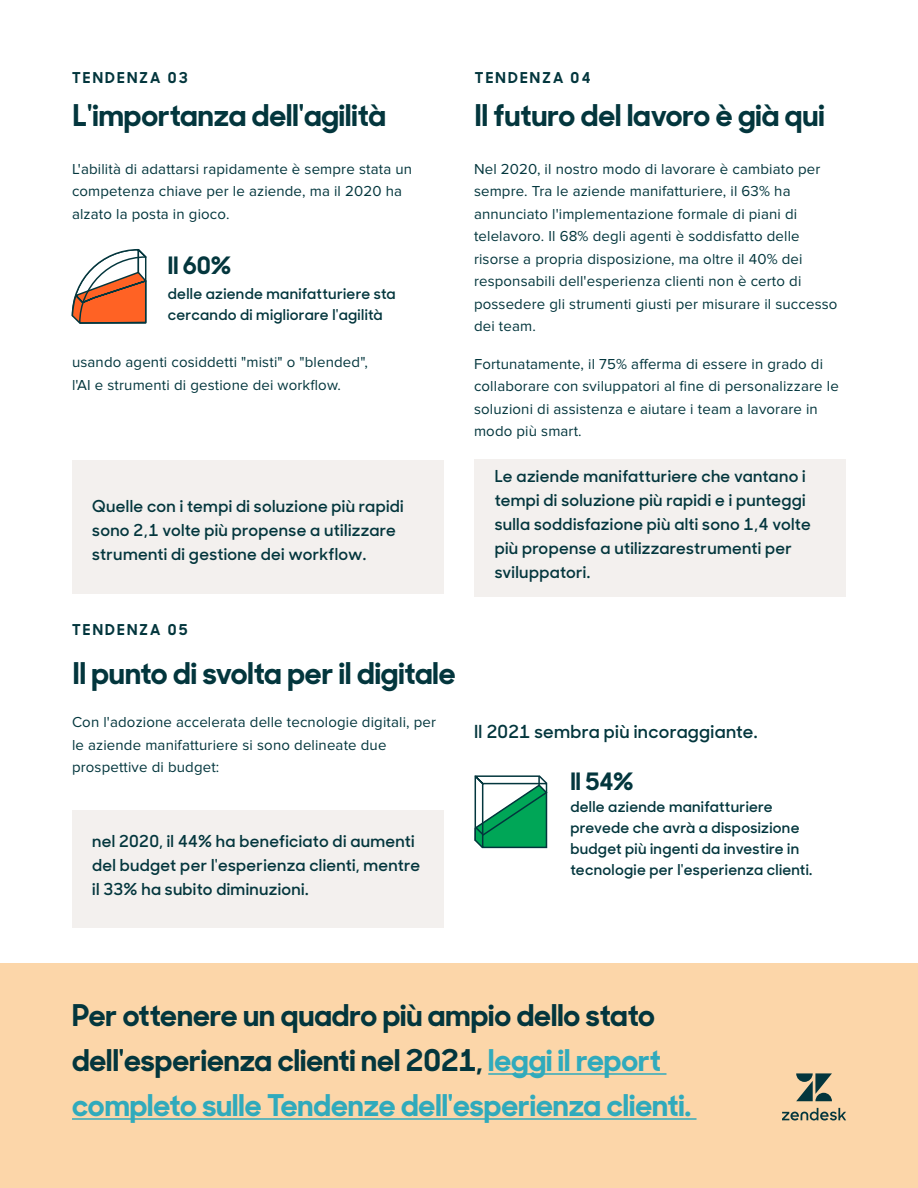
<style>
.page{position:relative;width:918px;height:1188px;background:#fff}
.page>*{position:absolute;margin:0;border:0;box-sizing:border-box;transform-origin:0 0}
.Header_3{font:700 30px/45px "Sharp Sans No 1";color:#03363d}
.Header_3-2{font:700 24px "Sharp Sans No 1";color:#03363d}
.Subheader_3{font:600 18px "Sharp Sans No 1";letter-spacing:.02em;color:#03363d}
.Subheader_3-2{font:600 16.5px/24px "Sharp Sans No 1";letter-spacing:.02em;color:#03363d}
.Body_2{font:15px/22.5px "Proxima Nova";letter-spacing:.01em;color:#03363d}
.Subheader_3-3{font:600 15px/21px "Sharp Sans No 1";letter-spacing:.02em;color:#03363d}
.Header_2{font:700 15px "Sharp Sans No 1";letter-spacing:.15em;color:#03363d}
.s1{color:#30aabc}
</style>
<div class="page">
<svg style="left:72px;top:249px;width:74px;height:75px"></svg>
<svg style="left:474px;top:775px;width:74px;height:74px"></svg>
<div style="left:482px;top:783px;width:65px;height:65px;border:2px solid #03363d"></div>
<div style="left:72px;top:460px;width:372px;height:134px;background:#f3f0ee"></div>
<div style="left:72px;top:810px;width:372px;height:118px;background:#f3f0ee"></div>
<div style="left:475px;top:459px;width:371px;height:137px;background:#f3f0ee"></div>
<div style="left:0;top:963px;width:918px;height:225px;background:#fcd6a9"></div>
<hr style="left:488px;top:1073px;width:179px;height:2px;background:#30aabc">
<hr style="left:72px;top:1118px;width:625px;height:2px;background:#30aabc">
<svg style="left:796px;top:1073px;width:36px;height:28px"></svg>
<svg style="left:782px;top:1108px;width:64px;height:13px"></svg>
<p class="Header_2" style="left:72px;top:65px;width:117px">TENDENZA 03</p>
<p class="Header_3" style="left:73px;top:90px;width:315px">L'importanza dell'agilità</p>
<p class="Body_2" style="left:72px;top:158px;width:342px">L'abilità di adattarsi rapidamente è sempre stata un competenza chiave per le aziende, ma il 2020 ha alzato la posta in gioco.</p>
<p class="Header_3-2" style="left:168px;top:246px;width:64px">Il 60%</p>
<p class="Subheader_3-3" style="left:168px;top:282px;width:229px">delle aziende manifatturiere sta cercando di migliorare l'agilità</p>
<p class="Body_2" style="left:72px;top:351px;width:297px">usando agenti cosiddetti "misti" o "blended", l'AI e strumenti di gestione dei workflow.</p>
<p class="Subheader_3-2" style="left:92px;top:493px;width:313px">Quelle con i tempi di soluzione più rapidi sono 2,1 volte più propense a utilizzare strumenti di gestione dei workflow.</p>
<p class="Header_2" style="left:72px;top:617px;width:117px">TENDENZA 05</p>
<p class="Header_3" style="left:73px;top:648px;width:384px">Il punto di svolta per il digitale</p>
<p class="Body_2" style="left:72px;top:711px;width:366px">Con l'adozione accelerata delle tecnologie digitali, per le aziende manifatturiere si sono delineate due prospettive di budget:</p>
<p class="Subheader_3-2" style="left:92px;top:828px;width:329px">nel 2020, il 44% ha beneficiato di aumenti del budget per l'esperienza clienti, mentre il 33% ha subito diminuzioni.</p>
<p class="Header_2" style="left:475px;top:65px;width:117px">TENDENZA 04</p>
<p class="Header_3" style="left:475px;top:90px;width:351px">Il futuro del lavoro è già qui</p>
<p class="Body_2" style="left:474px;top:158px;width:365px">Nel 2020, il nostro modo di lavorare è cambiato per sempre. Tra le aziende manifatturiere, il 63% ha annunciato l'implementazione formale di piani di telelavoro. Il 68% degli agenti è soddisfatto delle risorse a propria disposizione, ma oltre il 40% dei responsabili dell'esperienza clienti non è certo di possedere gli strumenti giusti per misurare il successo dei team.</p>
<p class="Body_2" style="left:474px;top:353px;width:366px">Fortunatamente, il 75% afferma di essere in grado di collaborare con sviluppatori al fine di personalizzare le soluzioni di assistenza e aiutare i team a lavorare in modo più smart.</p>
<p class="Subheader_3-2" style="left:495px;top:463px;width:317px">Le aziende manifatturiere che vantano i tempi di soluzione più rapidi e i punteggi sulla soddisfazione più alti sono 1,4 volte più propense a utilizzarestrumenti per sviluppatori.</p>
<p class="Subheader_3" style="left:474px;top:718px;width:285px">Il 2021 sembra più incoraggiante.</p>
<p class="Header_3-2" style="left:570px;top:761px;width:64px">Il 54%</p>
<p class="Subheader_3-3" style="left:570px;top:795px;width:243px">delle aziende manifatturiere prevede che avrà a disposizione budget più ingenti da investire in tecnologie per l'esperienza clienti.</p>
<p class="Header_3" style="left:72px;top:990px;width:620px">Per ottenere un quadro più ampio dello stato dell'esperienza clienti nel 2021, <span class="s1">leggi il report completo sulle Tendenze dell'esperienza clienti.</span></p>
</div>
